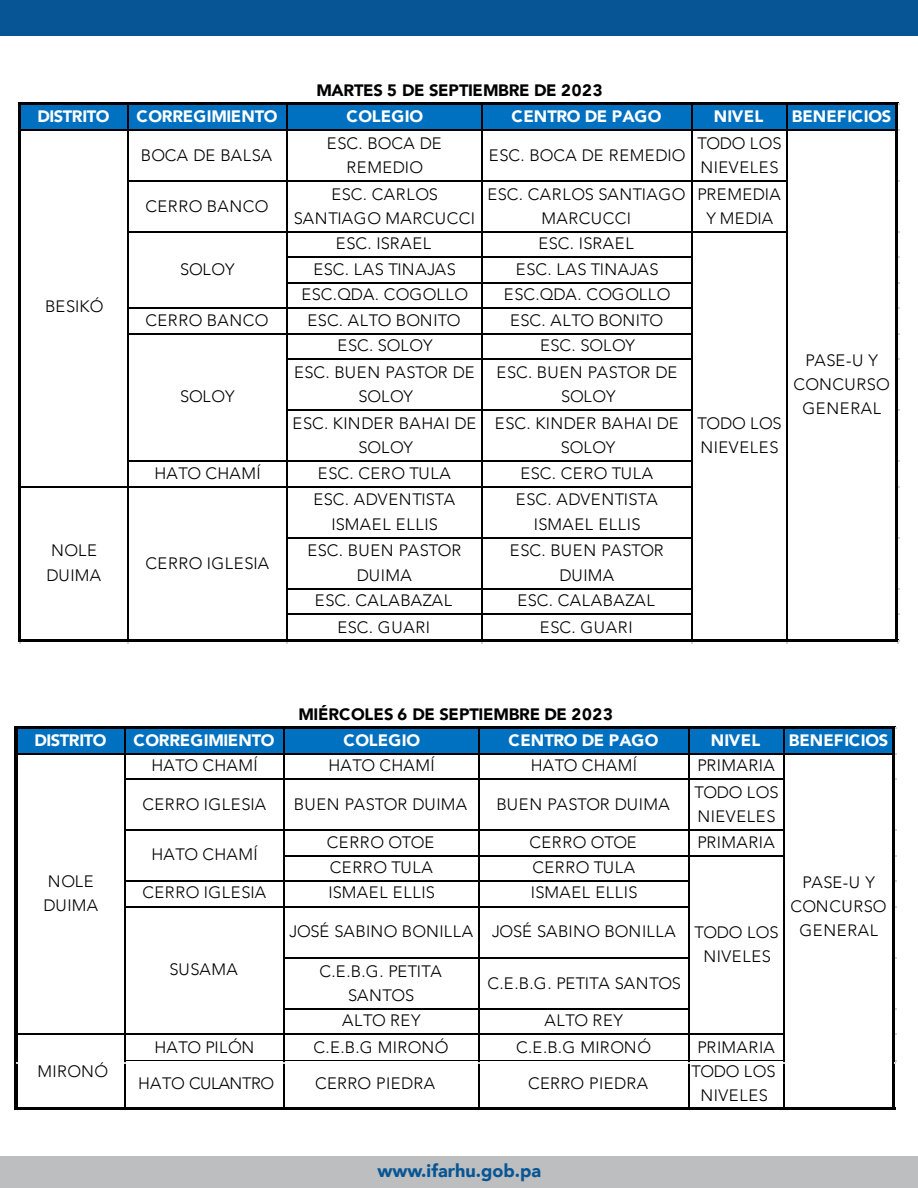
<style>
.page{position:relative;width:918px;height:1188px;background:#fff}
.page>*{position:absolute;margin:0;border:0;box-sizing:border-box;transform-origin:0 0}
.t1{font:900 18px "Avenir";color:#075594}
.t2{font:300 16.5px/24px "Avenir";letter-spacing:.025em;color:#000;text-align:center}
.t3{font:900 16.5px "Avenir";letter-spacing:-.01em;color:#fff}
.t4{font:300 16.5px/24px "Avenir";letter-spacing:-.01em;color:#000;text-align:center}
.t5{font:300 16.5px "Avenir";letter-spacing:.045em;color:#000}
.t6{font:900 16.5px "Avenir";letter-spacing:-.01em;color:#000}
.t7{font:300 16.5px "Avenir";letter-spacing:.005em;color:#000}
.t8{font:300 16.5px/24px "Avenir";letter-spacing:-.015em;color:#000;text-align:center}
.t9{font:900 16.5px "Avenir";letter-spacing:-.03em;color:#fff}
.t10{font:300 16.5px "Avenir";letter-spacing:-.03em;color:#000}
</style>
<div class="page">
<div style="left:0;top:1157px;width:918px;height:31px;background:#bcbec0"></div>
<div style="left:0;top:0;width:918px;height:36px;background:#075594"></div>
<div style="left:16px;top:728px;width:879px;height:26px;background:#0070c0"></div>
<hr style="left:18px;top:726px;width:877px;height:3px;background:#000">
<hr style="left:18px;top:753px;width:874px;height:1px;background:#000">
<hr style="left:126px;top:778px;width:658px;height:2px;background:#000">
<hr style="left:126px;top:829px;width:658px;height:2px;background:#000">
<hr style="left:285px;top:855px;width:499px;height:1px;background:#000">
<hr style="left:126px;top:880px;width:564px;height:2px;background:#000">
<hr style="left:126px;top:906px;width:564px;height:2px;background:#000">
<hr style="left:285px;top:957px;width:405px;height:1px;background:#000">
<hr style="left:285px;top:1008px;width:405px;height:2px;background:#000">
<hr style="left:18px;top:1034px;width:766px;height:1px;background:#000">
<hr style="left:124px;top:1060px;width:660px;height:1px;background:#000">
<hr style="left:15px;top:726px;width:3px;height:384px;background:#000">
<hr style="left:124px;top:729px;width:2px;height:378px;background:#000">
<hr style="left:283px;top:729px;width:2px;height:378px;background:#000">
<hr style="left:478px;top:729px;width:2px;height:378px;background:#000">
<hr style="left:688px;top:729px;width:2px;height:378px;background:#000">
<hr style="left:783px;top:729px;width:1px;height:378px;background:#000">
<hr style="left:18px;top:1107px;width:877px;height:3px;background:#000">
<hr style="left:892px;top:729px;width:3px;height:381px;background:#000">
<div style="left:19px;top:104px;width:879px;height:26px;background:#0070c0"></div>
<hr style="left:21px;top:102px;width:877px;height:3px;background:#000">
<hr style="left:21px;top:129px;width:874px;height:1px;background:#000">
<hr style="left:129px;top:180px;width:658px;height:2px;background:#000">
<hr style="left:129px;top:231px;width:658px;height:1px;background:#000">
<hr style="left:288px;top:256px;width:405px;height:2px;background:#000">
<hr style="left:288px;top:282px;width:405px;height:2px;background:#000">
<hr style="left:129px;top:308px;width:564px;height:1px;background:#000">
<hr style="left:129px;top:333px;width:564px;height:1px;background:#000">
<hr style="left:288px;top:358px;width:405px;height:2px;background:#000">
<hr style="left:288px;top:410px;width:405px;height:1px;background:#000">
<hr style="left:129px;top:460px;width:564px;height:2px;background:#000">
<hr style="left:21px;top:486px;width:672px;height:2px;background:#000">
<hr style="left:288px;top:537px;width:405px;height:1px;background:#000">
<hr style="left:288px;top:588px;width:405px;height:2px;background:#000">
<hr style="left:288px;top:613px;width:405px;height:2px;background:#000">
<hr style="left:18px;top:102px;width:3px;height:540px;background:#000">
<hr style="left:127px;top:105px;width:2px;height:534px;background:#000">
<hr style="left:286px;top:105px;width:2px;height:534px;background:#000">
<hr style="left:481px;top:105px;width:2px;height:534px;background:#000">
<hr style="left:691px;top:105px;width:2px;height:534px;background:#000">
<hr style="left:786px;top:105px;width:1px;height:534px;background:#000">
<hr style="left:21px;top:639px;width:877px;height:3px;background:#000">
<hr style="left:895px;top:105px;width:3px;height:537px;background:#000">
<p class="t6" style="left:317px;top:76px;width:287px">MARTES 5 DE SEPTIEMBRE DE 2023</p>
<p class="t9" style="left:37px;top:102px;width:74px">DISTRITO</p>
<p class="t3" style="left:136px;top:102px;width:143px">CORREGIMIENTO</p>
<p class="t3" style="left:346px;top:102px;width:78px">COLEGIO</p>
<p class="t3" style="left:511px;top:102px;width:152px">CENTRO DE PAGO</p>
<p class="t3" style="left:714px;top:102px;width:51px">NIVEL</p>
<p class="t3" style="left:792px;top:102px;width:101px">BENEFICIOS</p>
<p class="t7" style="left:141px;top:145px;width:133px">BOCA DE BALSA</p>
<p class="t2" style="left:327px;top:131px;width:116px">ESC. BOCA DE<br>REMEDIO</p>
<p class="t2" style="left:489px;top:143px;width:198px">ESC. BOCA DE REMEDIO</p>
<p class="t2" style="left:697px;top:131px;width:86px;text-align:left">TODO LOS<br>NIEVELES</p>
<p class="t2" style="left:45px;top:294px;width:60px">BESIKÓ</p>
<p class="t2" style="left:47px;top:539px;width:56px;text-align:left">NOLE<br>DUIMA</p>
<p class="t2" style="left:145px;top:194px;width:125px">CERRO BANCO</p>
<p class="t2" style="left:294px;top:182px;width:183px">ESC. CARLOS<br>SANTIAGO MARCUCCI</p>
<p class="t2" style="left:487px;top:182px;width:200px">ESC. CARLOS SANTIAGO<br>MARCUCCI</p>
<p class="t2" style="left:697px;top:182px;width:85px">PREMEDIA<br>Y MEDIA</p>
<p class="t2" style="left:336px;top:231px;width:97px">ESC. ISRAEL</p>
<p class="t2" style="left:538px;top:231px;width:97px">ESC. ISRAEL</p>
<p class="t2" style="left:313px;top:257px;width:144px">ESC. LAS TINAJAS</p>
<p class="t2" style="left:516px;top:257px;width:144px">ESC. LAS TINAJAS</p>
<p class="t7" style="left:301px;top:285px;width:168px">ESC.QDA. COGOLLO</p>
<p class="t7" style="left:504px;top:285px;width:168px">ESC.QDA. COGOLLO</p>
<p class="t2" style="left:146px;top:308px;width:125px">CERRO BANCO</p>
<p class="t2" style="left:307px;top:308px;width:155px">ESC. ALTO BONITO</p>
<p class="t2" style="left:510px;top:308px;width:155px">ESC. ALTO BONITO</p>
<p class="t4" style="left:338px;top:333px;width:96px">ESC. SOLOY</p>
<p class="t4" style="left:540px;top:333px;width:96px">ESC. SOLOY</p>
<p class="t4" style="left:294px;top:360px;width:182px">ESC. BUEN PASTOR DE<br>SOLOY</p>
<p class="t4" style="left:497px;top:360px;width:182px">ESC. BUEN PASTOR DE<br>SOLOY</p>
<p class="t2" style="left:293px;top:411px;width:185px">ESC. KINDER BAHAI DE<br>SOLOY</p>
<p class="t2" style="left:495px;top:411px;width:185px">ESC. KINDER BAHAI DE<br>SOLOY</p>
<p class="t2" style="left:154px;top:461px;width:108px">HATO CHAMÍ</p>
<p class="t5" style="left:318px;top:463px;width:134px">ESC. CERO TULA</p>
<p class="t5" style="left:520px;top:463px;width:134px">ESC. CERO TULA</p>
<p class="t2" style="left:313px;top:488px;width:143px">ESC. ADVENTISTA<br>ISMAEL ELLIS</p>
<p class="t2" style="left:516px;top:488px;width:143px">ESC. ADVENTISTA<br>ISMAEL ELLIS</p>
<p class="t2" style="left:307px;top:539px;width:155px">ESC. BUEN PASTOR<br>DUIMA</p>
<p class="t2" style="left:510px;top:539px;width:155px">ESC. BUEN PASTOR<br>DUIMA</p>
<p class="t2" style="left:315px;top:588px;width:139px">ESC. CALABAZAL</p>
<p class="t2" style="left:517px;top:588px;width:139px">ESC. CALABAZAL</p>
<p class="t5" style="left:337px;top:618px;width:94px">ESC. GUARI</p>
<p class="t5" style="left:540px;top:618px;width:94px">ESC. GUARI</p>
<p class="t2" style="left:180px;top:257px;width:56px">SOLOY</p>
<p class="t2" style="left:180px;top:384px;width:56px">SOLOY</p>
<p class="t2" style="left:697px;top:411px;width:86px;text-align:left">TODO LOS<br>NIEVELES</p>
<p class="t2" style="left:146px;top:551px;width:125px">CERRO IGLESIA</p>
<p class="t2" style="left:794px;top:348px;width:98px">PASE-U Y<br>CONCURSO<br>GENERAL</p>
<p class="t6" style="left:299px;top:700px;width:316px">MIÉRCOLES 6 DE SEPTIEMBRE DE 2023</p>
<p class="t9" style="left:34px;top:726px;width:74px">DISTRITO</p>
<p class="t3" style="left:133px;top:726px;width:143px">CORREGIMIENTO</p>
<p class="t3" style="left:343px;top:726px;width:78px">COLEGIO</p>
<p class="t3" style="left:508px;top:726px;width:152px">CENTRO DE PAGO</p>
<p class="t3" style="left:711px;top:726px;width:51px">NIVEL</p>
<p class="t3" style="left:789px;top:726px;width:101px">BENEFICIOS</p>
<p class="t2" style="left:151px;top:753px;width:108px">HATO CHAMÍ</p>
<p class="t2" style="left:328px;top:753px;width:108px">HATO CHAMÍ</p>
<p class="t2" style="left:531px;top:753px;width:108px">HATO CHAMÍ</p>
<p class="t2" style="left:697px;top:753px;width:79px">PRIMARIA</p>
<p class="t2" style="left:142px;top:792px;width:125px">CERRO IGLESIA</p>
<p class="t2" style="left:294px;top:792px;width:175px">BUEN PASTOR DUIMA</p>
<p class="t2" style="left:496px;top:792px;width:175px">BUEN PASTOR DUIMA</p>
<p class="t2" style="left:694px;top:780px;width:86px;text-align:left">TODO LOS<br>NIEVELES</p>
<p class="t2" style="left:327px;top:830px;width:109px">CERRO OTOE</p>
<p class="t2" style="left:529px;top:830px;width:109px">CERRO OTOE</p>
<p class="t2" style="left:697px;top:830px;width:79px">PRIMARIA</p>
<p class="t5" style="left:330px;top:858px;width:104px">CERRO TULA</p>
<p class="t5" style="left:532px;top:858px;width:104px">CERRO TULA</p>
<p class="t2" style="left:142px;top:881px;width:125px">CERRO IGLESIA</p>
<p class="t2" style="left:328px;top:881px;width:108px">ISMAEL ELLIS</p>
<p class="t2" style="left:531px;top:881px;width:108px">ISMAEL ELLIS</p>
<p class="t2" style="left:289px;top:920px;width:388px">JOSÉ SABINO BONILLA JOSÉ SABINO BONILLA</p>
<p class="t8" style="left:320px;top:959px;width:124px">C.E.B.G. PETITA<br>SANTOS</p>
<p class="t2" style="left:151px;top:842px;width:108px">HATO CHAMÍ</p>
<p class="t2" style="left:43px;top:869px;width:56px;text-align:left">NOLE<br>DUIMA</p>
<p class="t2" style="left:790px;top:870px;width:98px">PASE-U Y<br>CONCURSO</p>
<p class="t2" style="left:694px;top:920px;width:86px">TODO LOS</p>
<p class="t2" style="left:799px;top:918px;width:80px">GENERAL</p>
<p class="t5" style="left:703px;top:946px;width:69px">NIVELES</p>
<p class="t2" style="left:169px;top:957px;width:70px">SUSAMA</p>
<p class="t4" style="left:488px;top:971px;width:195px">C.E.B.G. PETITA SANTOS</p>
<p class="t2" style="left:38px;top:1059px;width:72px">MIRONÓ</p>
<p class="t2" style="left:342px;top:1008px;width:80px">ALTO REY</p>
<p class="t2" style="left:545px;top:1008px;width:80px">ALTO REY</p>
<p class="t7" style="left:155px;top:1038px;width:101px">HATO PILÓN</p>
<p class="t2" style="left:314px;top:1035px;width:137px">C.E.B.G MIRONÓ</p>
<p class="t2" style="left:516px;top:1035px;width:137px">C.E.B.G MIRONÓ</p>
<p class="t10" style="left:138px;top:1074px;width:138px">HATO CULANTRO</p>
<p class="t2" style="left:315px;top:1071px;width:122px">CERRO PIEDRA</p>
<p class="t2" style="left:528px;top:1071px;width:122px">CERRO PIEDRA</p>
<p class="t1" style="left:378px;top:1155px;width:165px">www.ifarhu.gob.pa</p>
<p class="t2" style="left:698px;top:1035px;width:79px">PRIMARIA</p>
<p class="t2" style="left:691px;top:1059px;width:86px">TODO LOS<br>NIVELES</p>
</div>
